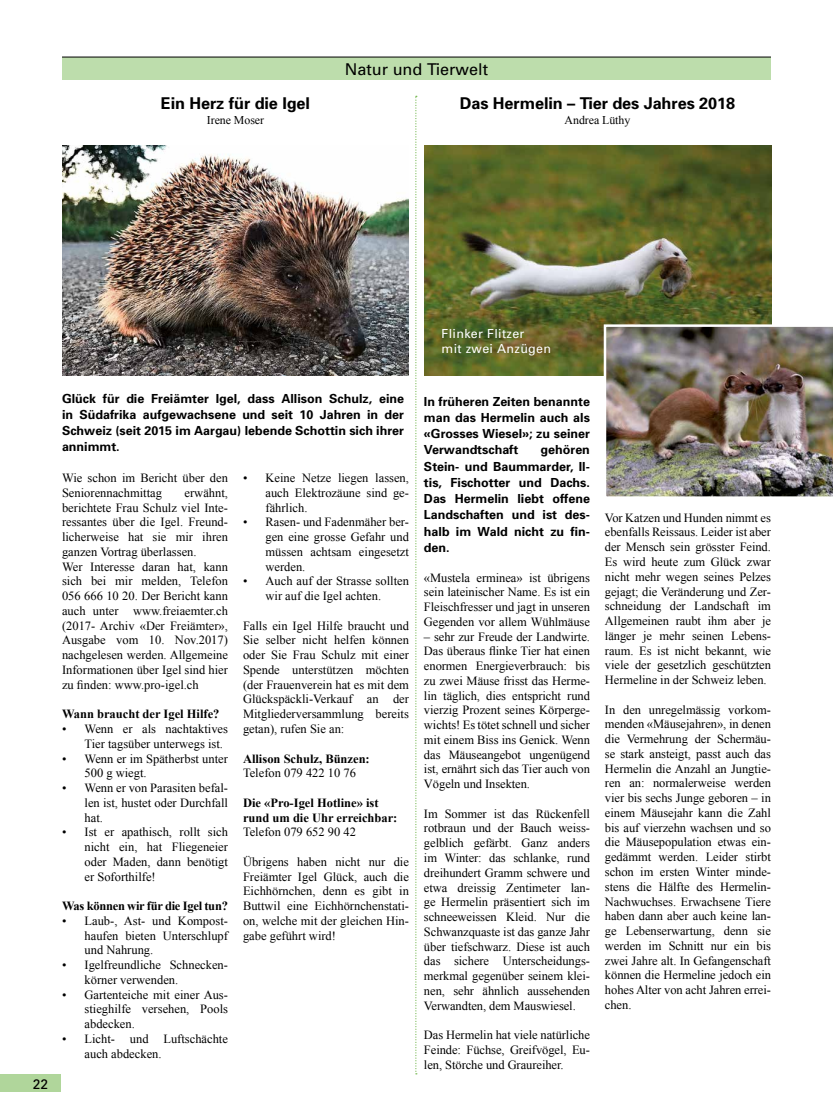
<style>
.page{position:relative;width:833px;height:1117px;background:#fff}
.page>*{position:absolute;margin:0;border:0;box-sizing:border-box;transform-origin:0 0}
.t1{font:700 16.25px "Univers";letter-spacing:-.005em;color:#000}
.t2{font:16.25px "Univers";color:#000}
.t3{font:13.75px "Univers";color:#000}
.t4{font:12.5px/14.8px "Times New Roman";color:#000;text-align:justify}
.t5{font:700 12.5px/16.2px "Univers";color:#000;text-align:justify}
.t6{font:700 12.5px/14.8px "Times New Roman";color:#000}
.t7{font:12.5px/15px "Univers";letter-spacing:.025em;color:#fff}
.t8{font:700 12.5px "Times New Roman";letter-spacing:-.02em;color:#000}
.t9{font:11.88px "Times New Roman";letter-spacing:-.005em;color:#000}
</style>
<div class="page">
<div style="left:0;top:1074px;width:60px;height:17px;background:#b0d69b"></div>
<div style="left:62px;top:57px;width:709px;height:22px;background:#bdddac"></div>
<hr style="left:62px;top:57px;width:709px;height:1px;background:#000">
<svg style="left:415px;top:96px;width:2px;height:978px"></svg>
<img style="left:62px;top:145px;width:347px;height:231px">
<img style="left:424px;top:145px;width:347px;height:231px">
<img style="left:604px;top:324px;width:229px;height:173px">
<h1 class="t1" style="left:161px;top:93px;width:151px">Ein Herz für die Igel</h1>
<p class="t9" style="left:207px;top:112px;width:59px">Irene Moser</p>
<h1 class="t2" style="left:345px;top:59px;width:145px">Natur und Tierwelt</h1>
<h1 class="t1" style="left:460px;top:93px;width:277px">Das Hermelin – Tier des Jahres 2018</h1>
<p class="t9" style="left:564px;top:112px;width:67px">Andrea Lüthy</p>
<p class="t7" style="left:441px;top:326px;width:111px">Flinker Flitzer<br>mit zwei Anzügen</p>
<p class="t3" style="left:33px;top:1075px;width:17px">22</p>
<p class="t5" style="left:62px;top:389px;width:343px">Glück für die Freiämter Igel, dass Allison Schulz, eine in Südafrika aufgewachsene und seit 10 Jahren in der Schweiz (seit 2015 im Aargau) lebende Schottin sich ihrer annimmt.</p>
<p class="t4" style="left:62px;top:470px;width:167px">Wie schon im Bericht über den<br>Seniorennachmittag</p>
<p class="t4" style="left:62px;top:485px;width:167px;text-align:left;text-indent:123px">erwähnt, berichtete Frau Schulz viel Inte&shy;ressantes über die Igel. Freund&shy;licherweise hat sie mir ihren ganzen Vortrag überlassen.<br>Wer Interesse daran hat, kann sich bei mir melden, Telefon<br>056 666 10 20. Der Bericht kann auch unter www.freiaemter.ch (2017- Archiv «Der Freiämter»,<br>Ausgabe vom 10. Nov.2017) nachgelesen werden. Allgemeine<br>Informationen über Igel sind hier zu finden: www.pro-igel.ch</p>
<p class="t6" style="left:62px;top:706px;width:159px">Wann braucht der Igel Hilfe?</p>
<p class="t4" style="left:85px;top:721px;width:145px;text-indent:-22px">• Wenn er als nachtaktives<br>Tier tagsüber unterwegs ist.</p>
<p class="t4" style="left:85px;top:750px;width:145px;text-indent:-22px">• Wenn er im Spätherbst unter<br>500 g wiegt.</p>
<p class="t4" style="left:85px;top:780px;width:145px;text-indent:-22px">• Wenn er von Parasiten befal&shy;len ist, hustet oder Durchfall hat.</p>
<p class="t4" style="left:85px;top:824px;width:145px;text-indent:-22px">• Ist er apathisch, rollt sich nicht ein, hat Fliegeneier oder Maden, dann benötigt er Soforthilfe!</p>
<p class="t8" style="left:62px;top:897px;width:167px">Was können wir für die Igel tun?</p>
<p class="t4" style="left:85px;top:912px;width:145px;text-indent:-22px">• Laub-, Ast- und Kompost&shy;haufen bieten Unterschlupf und Nahrung.</p>
<p class="t4" style="left:85px;top:957px;width:145px;text-indent:-22px">• Igelfreundliche Schnecken&shy;körner verwenden.</p>
<p class="t4" style="left:85px;top:986px;width:145px;text-indent:-22px">• Gartenteiche mit einer Aus&shy;stieghilfe versehen, Pools abdecken.</p>
<p class="t4" style="left:85px;top:1030px;width:145px;text-indent:-22px">• Licht- und Luftschächte auch abdecken.</p>
<p class="t4" style="left:265px;top:470px;width:145px;text-indent:-22px">• Keine Netze liegen lassen, auch Elektrozäune sind ge&shy;fährlich.</p>
<p class="t4" style="left:265px;top:514px;width:145px;text-indent:-23px">• Rasen- und Fadenmäher ber&shy;gen eine grosse Gefahr und müssen achtsam eingesetzt werden.</p>
<p class="t4" style="left:243px;top:573px;width:167px;text-align:center">• Auch auf der Strasse sollten wir auf die Igel achten.</p>
<p class="t4" style="left:243px;top:617px;width:167px">Falls ein Igel Hilfe braucht und Sie selber nicht helfen können oder Sie Frau Schulz mit einer Spende unterstützen möchten (der Frauenverein hat es mit dem Glückspäckli-Verkauf an der Mitgliederversammlung bereits getan), rufen Sie an:</p>
<p class="t6" style="left:243px;top:750px;width:128px">Allison Schulz, Bünzen:</p>
<p class="t4" style="left:243px;top:765px;width:114px">Telefon 079 422 10 76</p>
<p class="t6" style="left:243px;top:794px;width:156px">Die «Pro-Igel Hotline» ist rund um die Uhr erreichbar:</p>
<p class="t4" style="left:243px;top:824px;width:114px">Telefon 079 652 90 42</p>
<p class="t4" style="left:243px;top:853px;width:167px">Übrigens haben nicht nur die Freiämter Igel Glück, auch die Eichhörnchen, denn es gibt in Buttwil eine Eichhörnchenstati&shy;on, welche mit der gleichen Hin&shy;gabe geführt wird!</p>
<p class="t5" style="left:424px;top:392px;width:167px">In früheren Zeiten benannte man das Hermelin auch als «Grosses Wiesel»; zu seiner Verwandtschaft</p>
<p class="t5" style="left:424px;top:441px;width:167px;text-indent:117px">gehören Stein- und Baummarder, Il&shy;tis, Fischotter und Dachs.<br>Das Hermelin liebt offene Landschaften und ist des&shy;halb im Wald nicht zu fin&shy;den.</p>
<p class="t4" style="left:424px;top:569px;width:167px">«Mustela erminea» ist übrigens sein lateinischer Name. Es ist ein Fleischfresser und jagt in unseren Gegenden vor allem Wühlmäuse</p>
<p class="t4" style="left:424px;top:628px;width:167px">– sehr zur Freude der Landwirte.<br>Das überaus flinke Tier hat einen enormen Energieverbrauch: bis zu zwei Mäuse frisst das Herme&shy;lin täglich, dies entspricht rund vierzig Prozent seines Körperge&shy;wichts! Es tötet schnell und sicher mit einem Biss ins Genick. Wenn das Mäuseangebot ungenügend ist, ernährt sich das Tier auch von Vögeln und Insekten.</p>
<p class="t4" style="left:424px;top:805px;width:167px">Im Sommer ist das Rückenfell rotbraun und der Bauch weiss&shy;gelblich gefärbt. Ganz anders im Winter: das schlanke, rund dreihundert Gramm schwere und etwa dreissig Zentimeter lan&shy;ge Hermelin präsentiert sich im schneeweissen Kleid. Nur die Schwanzquaste ist das ganze Jahr über tiefschwarz. Diese ist auch das sichere Unterscheidungs&shy;merkmal gegenüber seinem klei&shy;nen, sehr ähnlich aussehenden Verwandten, dem Mauswiesel.</p>
<p class="t4" style="left:424px;top:1027px;width:167px">Das Hermelin hat viele natürliche Feinde: Füchse, Greifvögel, Eu&shy;len, Störche und Graureiher.</p>
<p class="t4" style="left:605px;top:510px;width:167px">Vor Katzen und Hunden nimmt es ebenfalls Reissaus. Leider ist aber der Mensch sein grösster Feind.<br>Es wird heute zum Glück zwar nicht mehr wegen seines Pelzes gejagt; die Veränderung und Zer&shy;schneidung der Landschaft im Allgemeinen raubt ihm aber je länger je mehr seinen Lebens&shy;raum. Es ist nicht bekannt, wie viele der gesetzlich geschützten Hermeline in der Schweiz leben.</p>
<p class="t4" style="left:605px;top:701px;width:167px">In den unregelmässig vorkom&shy;menden «Mäusejahren», in denen die Vermehrung der Schermäu&shy;se stark ansteigt, passt auch das Hermelin die Anzahl an Jungtie&shy;ren an: normalerweise werden vier bis sechs Junge geboren – in einem Mäusejahr kann die Zahl bis auf vierzehn wachsen und so die Mäusepopulation etwas ein&shy;gedämmt werden. Leider stirbt schon im ersten Winter minde&shy;stens die Hälfte des Hermelin-Nachwuchses. Erwachsene Tiere haben dann aber auch keine lan&shy;ge Lebenserwartung, denn sie werden im Schnitt nur ein bis zwei Jahre alt. In Gefangenschaft können die Hermeline jedoch ein hohes Alter von acht Jahren errei&shy;chen.</p>
</div>
